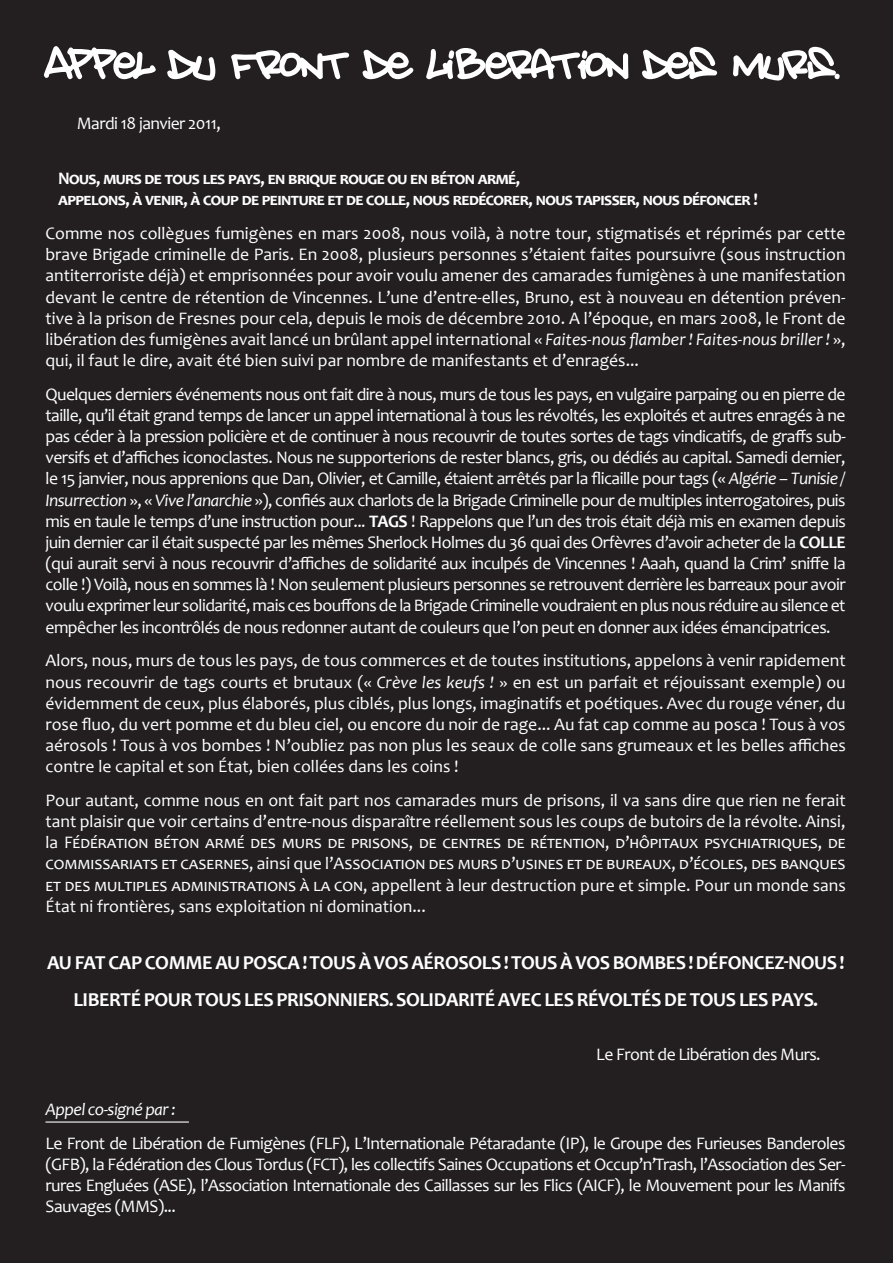
<style>
.page{position:relative;width:893px;height:1263px;background:#231f20}
.page>*{position:absolute;margin:0;border:0;box-sizing:border-box;transform-origin:0 0}
.t1{font:63.9px "Amsterdam Graffiti";color:#fff}
.t2{font:700 19.8px/36.3px "Candara";letter-spacing:-.02em;color:#fff;text-align:center}
.t3{font:17.7px/21.1px "Candara";color:#fff;text-align:justify}
.t4{font:700 17.7px/21.1px "Candara";letter-spacing:-.03em;color:#fff}
.t5{font:17.7px "Candara";letter-spacing:-.03em;color:#fff}
.t6{font:italic 17.7px "Candara";letter-spacing:-.03em;color:#fff}
.s1{font-style:italic}
.s2{font-weight:700}
</style>
<div class="page">
<hr style="left:46px;top:1121px;width:143px;height:1px;background:#fff">
<h1 class="t1" style="left:46px;top:20px;width:797px">Appel du Front de Liberation des Murs.</h1>
<p class="t5" style="left:77px;top:113px;width:146px">Mardi 18 janvier 2011,</p>
<p class="t4" style="left:58px;top:168px;width:701px">Nous, murs de tous les pays, en brique rouge ou en béton armé,<br>appelons, à venir, à coup de peinture et de colle, nous redécorer, nous tapisser, nous défoncer !</p>
<p class="t3" style="left:45px;top:223px;width:802px">Comme nos collègues fumigènes en mars 2008, nous voilà, à notre tour, stigmatisés et réprimés par cette brave Brigade criminelle de Paris. En 2008, plusieurs personnes s’étaient faites poursuivre (sous instruction antiterroriste déjà) et emprisonnées pour avoir voulu amener des camarades fumigènes à une manifestation devant le centre de rétention de Vincennes. L’une d’entre-elles, Bruno, est à nouveau en détention préven&shy;tive à la prison de Fresnes pour cela, depuis le mois de décembre 2010. A l’époque, en mars 2008, le Front de libération des fumigènes avait lancé un brûlant appel international « <span class="s1">Faites-nous flamber ! Faites-nous briller !</span> », qui, il faut le dire, avait été bien suivi par nombre de manifestants et d’enragés...</p>
<p class="t3" style="left:45px;top:383px;width:802px">Quelques derniers événements nous ont fait dire à nous, murs de tous les pays, en vulgaire parpaing ou en pierre de taille, qu’il était grand temps de lancer un appel international à tous les révoltés, les exploités et autres enragés à ne pas céder à la pression policière et de continuer à nous recouvrir de toutes sortes de tags vindicatifs, de graffs sub&shy;versifs et d’affiches iconoclastes. Nous ne supporterions de rester blancs, gris, ou dédiés au capital. Samedi dernier, le 15 janvier, nous apprenions que Dan, Olivier, et Camille, étaient arrêtés par la flicaille pour tags (« <span class="s1">Algérie – Tunisie / Insurrection</span> », « <span class="s1">Vive l’anarchie</span> »), confiés aux charlots de la Brigade Criminelle pour de multiples interrogatoires, puis mis en taule le temps d’une instruction pour... <span class="s2">TAGS</span> ! Rappelons que l’un des trois était déjà mis en examen depuis juin dernier car il était suspecté par les mêmes Sherlock Holmes du 36 quai des Orfèvres d’avoir acheter de la <span class="s2">COLLE </span>(qui aurait servi à nous recouvrir d’affiches de solidarité aux inculpés de Vincennes ! Aaah, quand la Crim’ sniffe la colle !) Voilà, nous en sommes là ! Non seulement plusieurs personnes se retrouvent derrière les barreaux pour avoir voulu exprimer leur solidarité, mais ces bouffons de la Brigade Criminelle voudraient en plus nous réduire au silence et empêcher les incontrôlés de nous redonner autant de couleurs que l’on peut en donner aux idées émancipatrices.</p>
<p class="t3" style="left:45px;top:650px;width:802px">Alors, nous, murs de tous les pays, de tous commerces et de toutes institutions, appelons à venir rapidement nous recouvrir de tags courts et brutaux (« <span class="s1">Crève les keufs !</span> » en est un parfait et réjouissant exemple) ou évidemment de ceux, plus élaborés, plus ciblés, plus longs, imaginatifs et poétiques. Avec du rouge véner, du rose fluo, du vert pomme et du bleu ciel, ou encore du noir de rage... Au fat cap comme au posca ! Tous à vos aérosols ! Tous à vos bombes ! N’oubliez pas non plus les seaux de colle sans grumeaux et les belles affiches contre le capital et son État, bien collées dans les coins !</p>
<p class="t3" style="left:45px;top:790px;width:802px">Pour autant, comme nous en ont fait part nos camarades murs de prisons, il va sans dire que rien ne ferait tant plaisir que voir certains d’entre-nous disparaître réellement sous les coups de butoirs de la révolte. Ainsi, la Fédération béton armé des murs de prisons, de centres de rétention, d’hôpitaux psychiatriques, de commissariats et casernes, ainsi que l’Association des murs d’usines et de bureaux, d’écoles, des banques et des multiples administrations à la con, appellent à leur destruction pure et simple. Pour un monde sans État ni frontières, sans exploitation ni domination...</p>
<p class="t2" style="left:47px;top:945px;width:799px">Au fat cap comme au posCa ! Tous à vos aérosols! Tous à vos bombes! Défoncez-nous!<br>Liberté pour tous les prisonn iers. Solidarité avec les révoltés de tous les pays.</p>
<p class="t5" style="left:596px;top:1044px;width:226px">Le Front de Libération des Murs.</p>
<p class="t6" style="left:46px;top:1099px;width:132px">Appel co-signé par :</p>
<p class="t3" style="left:46px;top:1133px;width:802px">Le Front de Libération de Fumigènes (FLF), L’Internationale Pétaradante (IP), le Groupe des Furieuses Banderoles (GFB), la Fédération des Clous Tordus (FCT), les collectifs Saines Occupations et Occup’n’Trash, l’Association des Ser&shy;rures Engluées (ASE), l’Association Internationale des Caillasses sur les Flics (AICF), le Mouvement pour les Manifs Sauvages (MMS)...</p>
</div>
